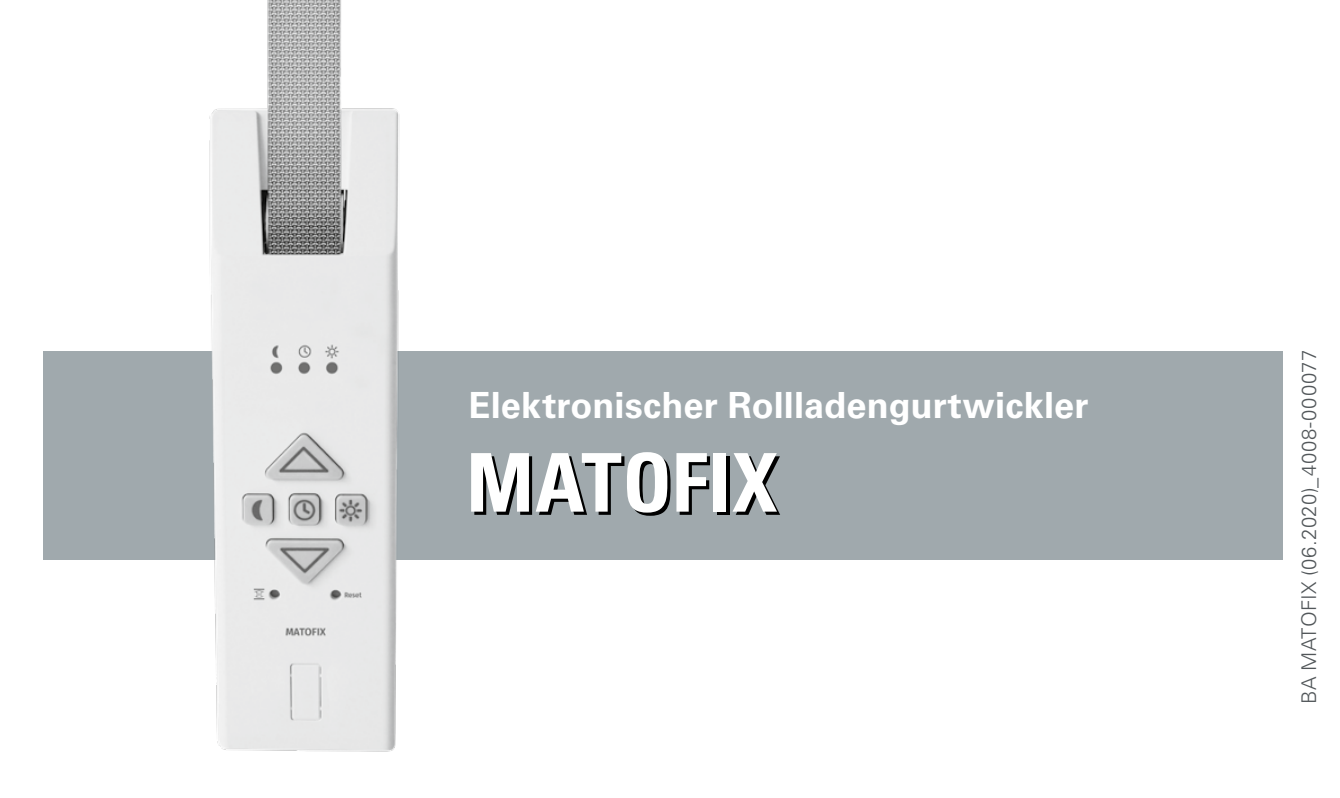
<style>
.page{position:relative;width:1340px;height:798px;background:#fff}
.page>*{position:absolute;margin:0;border:0;box-sizing:border-box;transform-origin:0 0}
.t1{font:700 condensed 81px "Univers LT Std";letter-spacing:.01em;color:#000}
.t2{font:700 36px "Univers LT Std";letter-spacing:.005em;color:#fff}
.t3{font:300 20.25px "Univers LT Std";letter-spacing:.025em;color:#52575a}
</style>
<div class="page">
<div style="left:43px;top:351px;width:1239px;height:209px;background:#a0a9ad"></div>
<img style="left:209px;top:0;width:191px;height:752px">
<p class="t2" style="left:468px;top:384px;width:621px">Elektronischer Rollladengurtwickler</p>
<h1 class="t1" style="left:469px;top:436px;width:312px">MATOFIX</h1>
<p class="t3" style="left:1296px;top:703px;width:355px;rotate:-90deg">BA MATOFIX (06.2020)_4008-000077</p>
</div>
